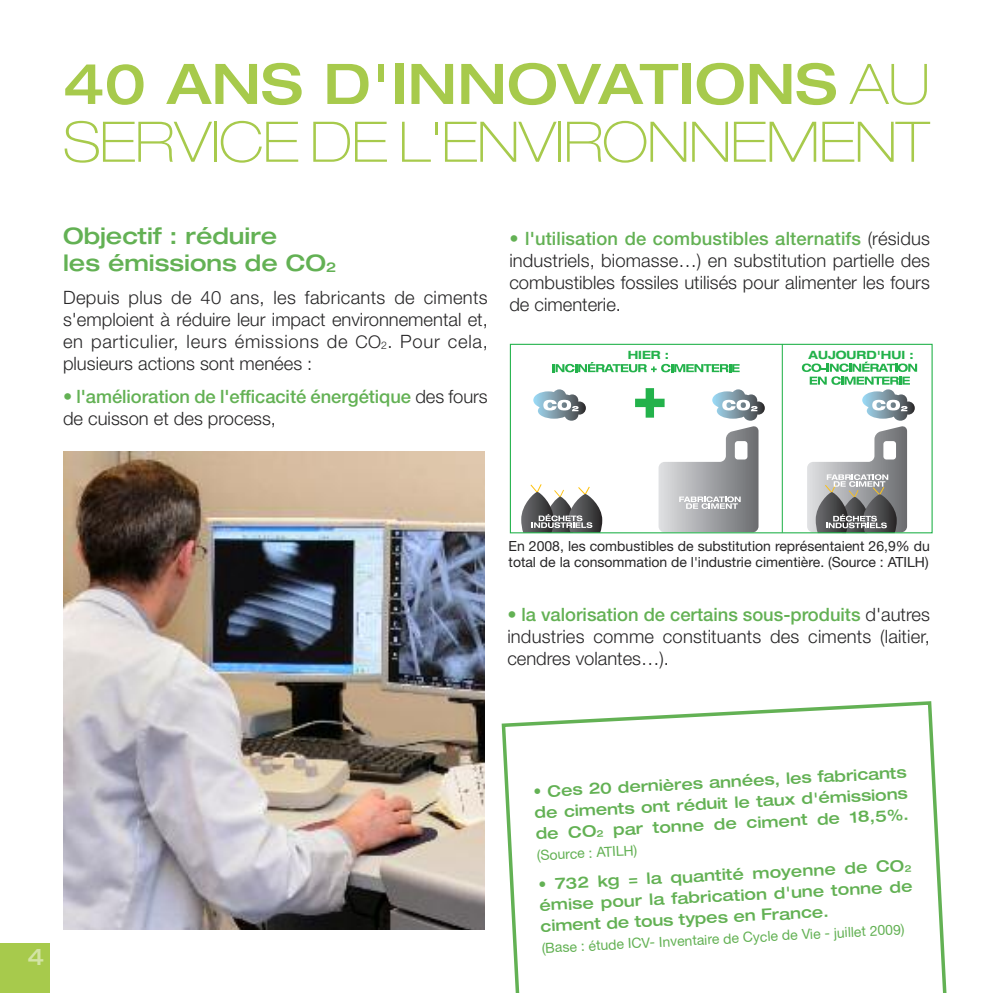
<style>
.page{position:relative;width:993px;height:993px;background:#fff}
.page>*{position:absolute;margin:0;border:0;box-sizing:border-box;transform-origin:0 0}
.t1{font:100 expanded 56px/57.8px "Helvetica Neue";letter-spacing:-.015em;color:#a7ca4c}
.t2{font:500 expanded 22.75px/27.3px "Helvetica Neue";color:#63b154}
.t3{font:500 expanded 22.75px "Helvetica Neue";color:#d3e4a5}
.t4{font:300 18.38px/22.1px "Helvetica Neue";color:#272627;text-align:justify}
.t5{font:500 18.38px/22.1px "Helvetica Neue";letter-spacing:-.005em;color:#63b154}
.t6{font:500 expanded 15.75px/21px "Helvetica Neue";color:#63b154;text-align:justify}
.t7{font:14px/16.8px "Helvetica Neue";color:#272627}
.t8{font:14px "Helvetica Neue";color:#63b154}
.t9{font:700 expanded 11.38px "Helvetica Neue";color:#23b24b}
.s1{font-weight:500}
.s2{font-size:13.65px}
.s3{font-size:17.5px}
.s4{font-size:10.5px}
.s5{font-weight:300}
.s6{font-weight:300;color:#272627}
.s7{color:#63b154}
.s8{font-weight:500;color:#63b154}
.s9{font-size:9.45px}
</style>
<div class="page">
<img style="left:63px;top:451px;width:421px;height:478px">
<svg style="left:501px;top:701px;width:446px;height:291px"></svg>
<svg style="left:533px;top:389px;width:52px;height:31px"></svg>
<svg style="left:521px;top:484px;width:81px;height:47px"></svg>
<hr style="left:781px;top:344px;width:1px;height:188px;background:#23b24b">
<svg style="left:635px;top:388px;width:129px;height:143px"></svg>
<svg style="left:552px;top:362px;width:187px;height:10px"></svg>
<svg style="left:801px;top:361px;width:115px;height:170px"></svg>
<div style="left:509px;top:343px;width:423px;height:190px;border:1px solid #23b24b"></div>
<div style="left:0;top:943px;width:50px;height:49px;background:#a7ca4c"></div>
<h1 class="t1" style="left:63px;top:61px;width:868px"><span class="s1">40 ANS D'INNOVATIONS</span> AU<br>SERVICE DE L'ENVIRONNEMENT</h1>
<p class="t2" style="left:63px;top:224px;width:275px">Objectif : réduire<br>les émissions de CO<span class="s2">2</span></p>
<p class="t4" style="left:63px;top:287px;width:426px">Depuis plus de 40 ans, les fabricants de ciments s'emploient à réduire leur impact environnemental et, en particulier, leurs émissions de <span class="s3">CO</span><span class="s4">2</span>. Pour cela, plusieurs actions sont menées :</p>
<p class="t5" style="left:63px;top:387px;width:426px"><span class="s5">•</span> l'amélioration de l'efficacité énergétique <span class="s6">des fours de cuisson et des process,</span></p>
<p class="t4" style="left:509px;top:229px;width:422px"><span class="s7">•</span> <span class="s8">l'utilisation de combustibles alternatifs</span> (résidus industriels, biomasse…) en substitution partielle des combustibles fossiles utilisés pour alimenter les fours de cimenterie.</p>
<p class="t9" style="left:627px;top:350px;width:43px">HIER :</p>
<p class="t9" style="left:808px;top:350px;width:107px">AUJOURD'HUI :</p>
<p class="t3" style="left:28px;top:948px;width:18px">4</p>
<p class="t7" style="left:508px;top:538px;width:422px">En 2008, les combustibles de substitution représentaient 26,9% du total de la consommation de l'industrie cimentière. (Source : ATILH)</p>
<p class="t4" style="left:507px;top:604px;width:424px"><span class="s7">•</span> <span class="s8">la valorisation de certains sous-produits</span> d'autres industries comme constituants des ciments (laitier, cendres volantes…).</p>
<p class="t6" style="left:533px;top:782px;width:375px;rotate:-3deg">• Ces 20 dernières années, les fabricants de ciments ont réduit le taux d'émissions de CO<span class="s9">2</span> par tonne de ciment de 18,5%.</p>
<p class="t8" style="left:536px;top:850px;width:102px;rotate:-3deg">(Source : ATILH)</p>
<p class="t6" style="left:537px;top:875px;width:375px;rotate:-3deg">• 732 kg = la quantité moyenne de CO<span class="s9">2 </span>émise pour la fabrication d'une tonne de ciment de tous types en France.</p>
<p class="t8" style="left:541px;top:942px;width:364px;rotate:-3deg">(Base : étude ICV- Inventaire de Cycle de Vie - juillet 2009)</p>
</div>
